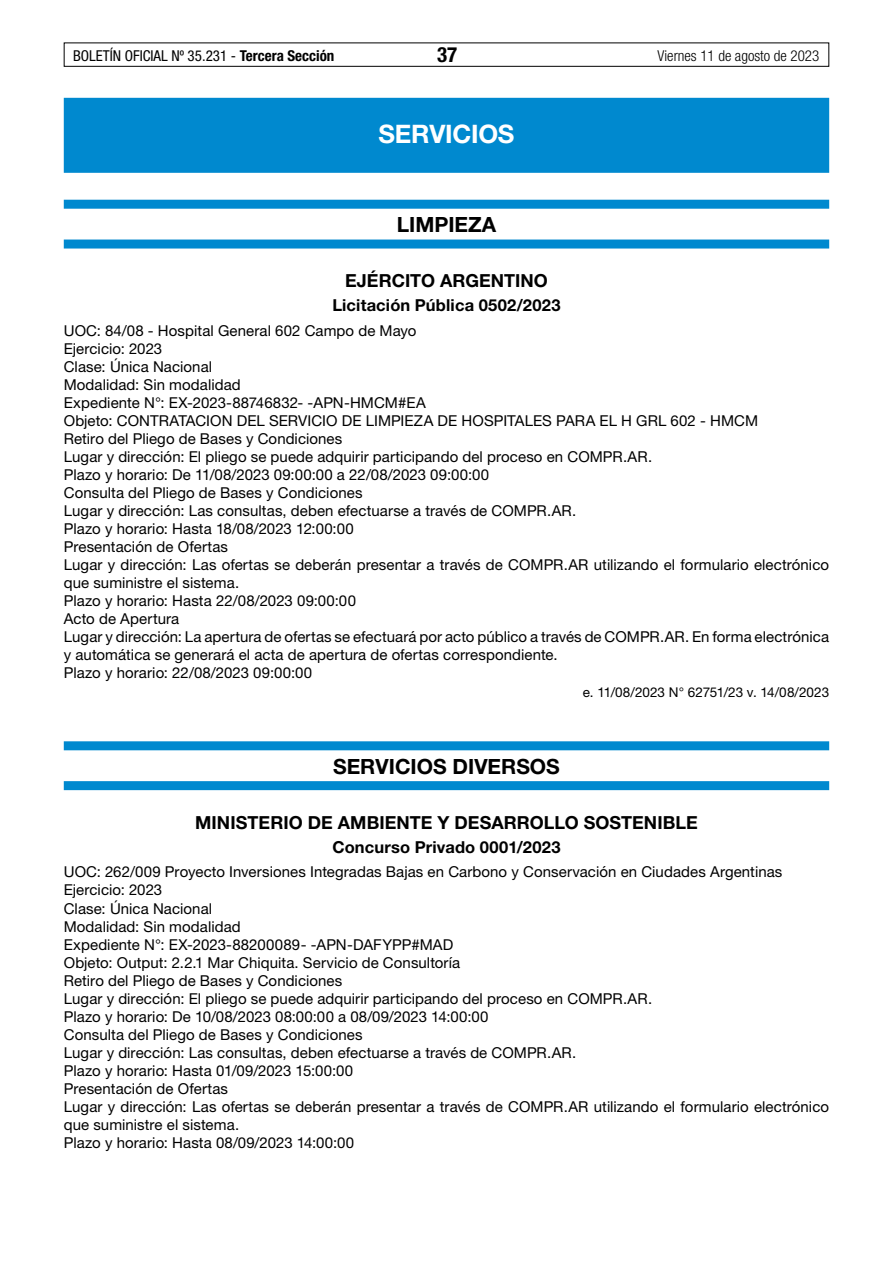
<style>
.page{position:relative;width:893px;height:1263px;background:#fff}
.page>*{position:absolute;margin:0;border:0;box-sizing:border-box;transform-origin:0 0}
.t1{font:700 25.5px "Helvetica Neue LT Std";letter-spacing:-.01em;color:#fff}
.t2{font:700 21px "Helvetica Neue LT Std";color:#000}
.t3{font:700 condensed 21px "Helvetica Neue LT Std";color:#000}
.t4{font:700 18px "Helvetica Neue LT Std";letter-spacing:.005em;color:#000}
.t5{font:700 16.5px "Helvetica Neue LT Std";letter-spacing:.01em;color:#000}
.t6{font:15px/18px "Helvetica Neue LT Std";letter-spacing:.005em;color:#000}
.t7{font:condensed 15px "Helvetica Neue LT Std";color:#000}
.t8{font:300 condensed 15px "Helvetica Neue LT Std";color:#000}
.t9{font:13.5px "Helvetica Neue LT Std";letter-spacing:-.005em;color:#000}
.s1{font-weight:700}
</style>
<div class="page">
<div style="left:64px;top:43px;width:765px;height:24px;border:1px solid #000"></div>
<div style="left:64px;top:98px;width:765px;height:75px;background:#0089cf"></div>
<div style="left:64px;top:200px;width:765px;height:9px;background:#0089cf"></div>
<div style="left:64px;top:240px;width:765px;height:9px;background:#0089cf"></div>
<div style="left:64px;top:741px;width:765px;height:9px;background:#0089cf"></div>
<div style="left:64px;top:781px;width:765px;height:9px;background:#0089cf"></div>
<p class="t7" style="left:73px;top:47px;width:263px">BOLETÍN OFICIAL Nº 35.231 - <span class="s1">Tercera Sección</span></p>
<h2 class="t3" style="left:437px;top:42px;width:22px">37</h2>
<p class="t8" style="left:658px;top:47px;width:163px">Viernes 11 de agosto de 2023</p>
<h1 class="t1" style="left:378px;top:118px;width:137px">SERVICIOS</h1>
<h2 class="t2" style="left:397px;top:212px;width:101px">LIMPIEZA</h2>
<p class="t4" style="left:345px;top:270px;width:204px">EJÉRCITO ARGENTINO</p>
<p class="t5" style="left:332px;top:295px;width:230px">Licitación Pública 0502/2023</p>
<p class="t6" style="left:64px;top:321px;width:767px">UOC: 84/08 - Hospital General 602 Campo de Mayo<br>Ejercicio: 2023<br>Clase: Única Nacional<br>Modalidad: Sin modalidad<br>Expediente N°: EX-2023-88746832- -APN-HMCM#EA<br>Objeto: CONTRATACION DEL SERVICIO DE LIMPIEZA DE HOSPITALES PARA EL H GRL 602 - HMCM<br>Retiro del Pliego de Bases y Condiciones<br>Lugar y dirección: El pliego se puede adquirir participando del proceso en COMPR.AR.<br>Plazo y horario: De 11/08/2023 09:00:00 a 22/08/2023 09:00:00<br>Consulta del Pliego de Bases y Condiciones<br>Lugar y dirección: Las consultas, deben efectuarse a través de COMPR.AR.<br>Plazo y horario: Hasta 18/08/2023 12:00:00<br>Presentación de Ofertas<br>Lugar y dirección: Las ofertas se deberán presentar a través de COMPR.AR utilizando el formulario electrónico que suministre el sistema.<br>Plazo y horario: Hasta 22/08/2023 09:00:00<br>Acto de Apertura<br>Lugar y dirección: La apertura de ofertas se efectuará por acto público a través de COMPR.AR. En forma electrónica y automática se generará el acta de apertura de ofertas correspondiente.<br>Plazo y horario: 22/08/2023 09:00:00</p>
<p class="t9" style="left:583px;top:684px;width:248px">e. 11/08/2023 N° 62751/23 v. 14/08/2023</p>
<h2 class="t2" style="left:333px;top:753px;width:228px">SERVICIOS DIVERSOS</h2>
<p class="t4" style="left:195px;top:811px;width:504px">MINISTERIO DE AMBIENTE Y DESARROLLO SOSTENIBLE</p>
<p class="t5" style="left:332px;top:837px;width:230px">Concurso Privado 0001/2023</p>
<p class="t6" style="left:64px;top:863px;width:767px">UOC: 262/009 Proyecto Inversiones Integradas Bajas en Carbono y Conservación en Ciudades Argentinas Ejercicio: 2023<br>Clase: Única Nacional<br>Modalidad: Sin modalidad<br>Expediente N°: EX-2023-88200089- -APN-DAFYPP#MAD<br>Objeto: Output: 2.2.1 Mar Chiquita. Servicio de Consultoría<br>Retiro del Pliego de Bases y Condiciones<br>Lugar y dirección: El pliego se puede adquirir participando del proceso en COMPR.AR.<br>Plazo y horario: De 10/08/2023 08:00:00 a 08/09/2023 14:00:00<br>Consulta del Pliego de Bases y Condiciones<br>Lugar y dirección: Las consultas, deben efectuarse a través de COMPR.AR.<br>Plazo y horario: Hasta 01/09/2023 15:00:00<br>Presentación de Ofertas<br>Lugar y dirección: Las ofertas se deberán presentar a través de COMPR.AR utilizando el formulario electrónico que suministre el sistema.<br>Plazo y horario: Hasta 08/09/2023 14:00:00</p>
</div>
